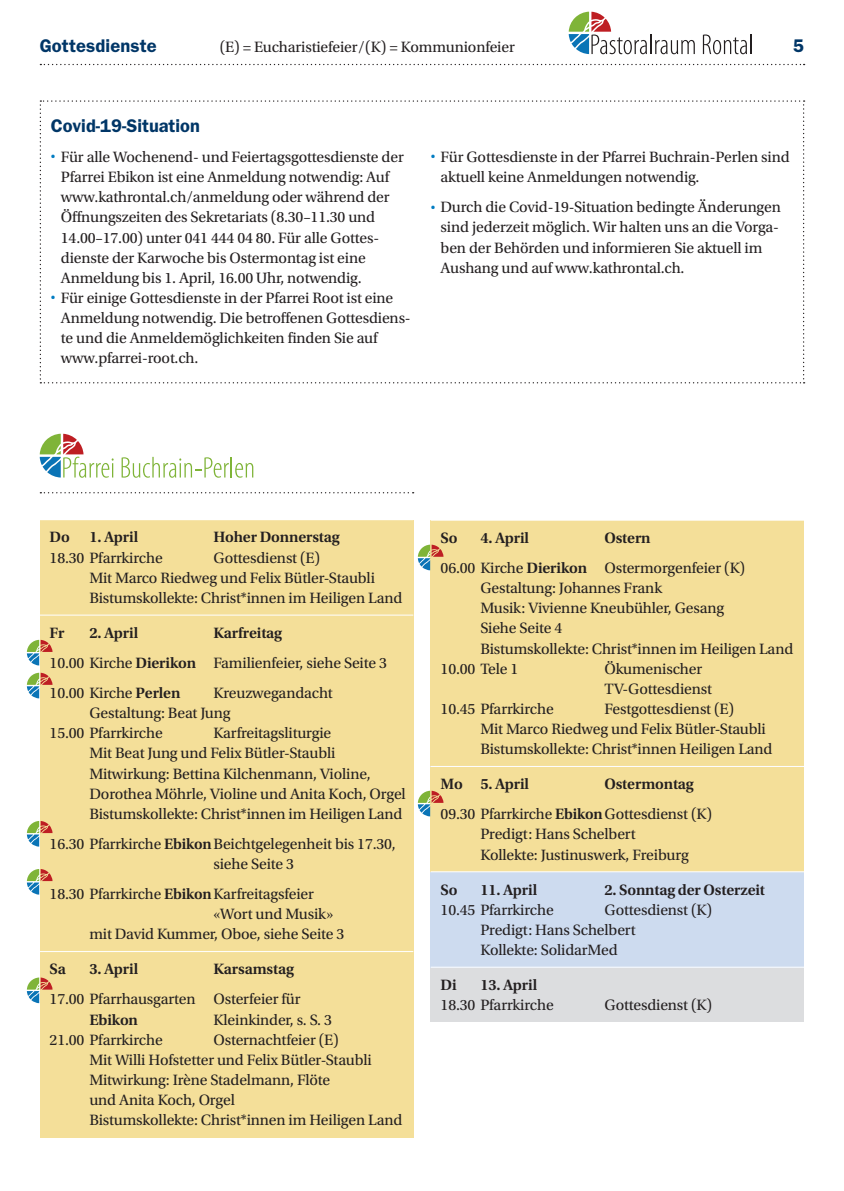
<style>
.page{position:relative;width:844px;height:1191px;background:#fff}
.page>*{position:absolute;margin:0;border:0;box-sizing:border-box;transform-origin:0 0}
.t1{font:600 18.38px "ITC Franklin Gothic Std";color:#003667}
.t2{font:15.75px/20.1px "Utopia Std";letter-spacing:-.01em;color:#231f20}
.t3{font:600 15.75px "Utopia Std";letter-spacing:-.01em;color:#231f20}
.s1{font-weight:600}
</style>
<div class="page">
<svg style="left:568px;top:12px;width:126px;height:42px"></svg>
<svg style="left:702px;top:34px;width:49px;height:20px"></svg>
<svg style="left:40px;top:64px;width:764px;height:1px"></svg>
<svg style="left:40px;top:434px;width:74px;height:44px"></svg>
<svg style="left:121px;top:457px;width:132px;height:21px"></svg>
<svg style="left:40px;top:492px;width:373px;height:1px"></svg>
<div style="left:40px;top:520px;width:373px;height:32px;background:#f4df99"></div>
<div style="left:40px;top:541px;width:373px;height:34px;background:#f4df99"></div>
<div style="left:40px;top:561px;width:373px;height:34px;background:#f4df99"></div>
<div style="left:40px;top:581px;width:373px;height:34px;background:#f4df99"></div>
<div style="left:40px;top:615px;width:373px;height:32px;background:#f4df99"></div>
<hr style="left:40px;top:614px;width:373px;height:1px;background:#fff">
<div style="left:40px;top:642px;width:373px;height:38px;background:#f4df99"></div>
<div style="left:40px;top:672px;width:373px;height:38px;background:#f4df99"></div>
<div style="left:40px;top:696px;width:373px;height:34px;background:#f4df99"></div>
<div style="left:40px;top:717px;width:373px;height:33px;background:#f4df99"></div>
<div style="left:40px;top:737px;width:373px;height:33px;background:#f4df99"></div>
<div style="left:40px;top:757px;width:373px;height:54px;background:#f4df99"></div>
<div style="left:40px;top:797px;width:373px;height:34px;background:#f4df99"></div>
<div style="left:40px;top:823px;width:373px;height:58px;background:#f4df99"></div>
<div style="left:40px;top:873px;width:373px;height:78px;background:#f4df99"></div>
<div style="left:40px;top:952px;width:373px;height:31px;background:#f4df99"></div>
<div style="left:40px;top:979px;width:373px;height:57px;background:#f4df99"></div>
<div style="left:40px;top:1023px;width:373px;height:33px;background:#f4df99"></div>
<div style="left:40px;top:1043px;width:373px;height:74px;background:#f4df99"></div>
<div style="left:40px;top:1103px;width:373px;height:34px;background:#f4df99"></div>
<div style="left:430px;top:521px;width:374px;height:501px;background:#dcdddf"></div>
<div style="left:430px;top:520px;width:374px;height:32px;background:#f4df99"></div>
<hr style="left:430px;top:520px;width:374px;height:1px;background:#fff">
<div style="left:430px;top:547px;width:374px;height:119px;background:#f4df99"></div>
<div style="left:430px;top:652px;width:374px;height:54px;background:#f4df99"></div>
<div style="left:430px;top:692px;width:374px;height:74px;background:#f4df99"></div>
<div style="left:430px;top:767px;width:374px;height:31px;background:#f4df99"></div>
<hr style="left:430px;top:766px;width:374px;height:1px;background:#fff">
<div style="left:430px;top:794px;width:374px;height:77px;background:#f4df99"></div>
<div style="left:430px;top:872px;width:374px;height:31px;background:#cddbef"></div>
<hr style="left:430px;top:871px;width:374px;height:1px;background:#fff">
<div style="left:430px;top:893px;width:374px;height:34px;background:#cddbef"></div>
<div style="left:430px;top:913px;width:374px;height:34px;background:#cddbef"></div>
<div style="left:430px;top:933px;width:374px;height:34px;background:#cddbef"></div>
<hr style="left:430px;top:966px;width:374px;height:1px;background:#fff">
<svg style="left:27px;top:640px;width:26px;height:25px"></svg>
<svg style="left:27px;top:672px;width:26px;height:26px"></svg>
<svg style="left:27px;top:821px;width:26px;height:25px"></svg>
<svg style="left:27px;top:869px;width:26px;height:25px"></svg>
<svg style="left:27px;top:977px;width:26px;height:26px"></svg>
<svg style="left:418px;top:544px;width:25px;height:26px"></svg>
<svg style="left:418px;top:790px;width:25px;height:26px"></svg>
<svg style="left:40px;top:100px;width:764px;height:283px"></svg>
<p class="t1" style="left:40px;top:35px;width:118px">Gottesdienste</p>
<p class="t2" style="left:220px;top:37px;width:296px">(E) = Eucharistiefeier/(K) = Kommunionfeier</p>
<p class="t1" style="left:793px;top:35px;width:13px">5</p>
<p class="t1" style="left:51px;top:115px;width:150px">Covid-19-Situation</p>
<p class="t2" style="left:61px;top:147px;width:344px;text-indent:-10px"><sup>•</sup> Für alle Wochenend- und Feiertagsgottesdienste der Pfarrei Ebikon ist eine Anmeldung notwendig: Auf www.kathrontal.ch/anmeldung oder während der Öffnungszeiten des Sekretariats (8.30–11.30 und 14.00–17.00) unter 041 444 04 80. Für alle Gottes&shy;dienste der Karwoche bis Ostermontag ist eine Anmeldung bis 1. April, 16.00 Uhr, notwendig.</p>
<p class="t2" style="left:61px;top:288px;width:351px;text-indent:-10px"><sup>•</sup> Für einige Gottesdienste in der Pfarrei Root ist eine Anmeldung notwendig. Die betroffenen Gottesdiens&shy;te und die Anmeldemöglichkeiten finden Sie auf www.pfarrei-root.ch.</p>
<p class="t2" style="left:440px;top:147px;width:350px;text-indent:-10px"><sup>•</sup> Für Gottesdienste in der Pfarrei Buchrain-Perlen sind aktuell keine Anmeldungen notwendig.</p>
<p class="t2" style="left:440px;top:197px;width:342px;text-indent:-10px"><sup>•</sup> Durch die Covid-19-Situation bedingte Änderungen sind jederzeit möglich. Wir halten uns an die Vorga&shy;ben der Behörden und informieren Sie aktuell im Aushang und auf www.kathrontal.ch.</p>
<p class="t3" style="left:50px;top:528px;width:90px">Do 1. April</p>
<p class="t3" style="left:213px;top:528px;width:128px">Hoher Donnerstag</p>
<p class="t2" style="left:50px;top:548px;width:115px">18.30 Pfarrkirche</p>
<p class="t2" style="left:89px;top:548px;width:314px;text-indent:124px">Gottesdienst (E)<br>Mit Marco Riedweg und Felix Bütler-Staubli<br>Bistumskollekte: Christ*innen im Heiligen Land</p>
<p class="t3" style="left:50px;top:624px;width:17px">Fr</p>
<p class="t3" style="left:89px;top:624px;width:50px">2. April</p>
<p class="t2" style="left:50px;top:618px;width:339px;line-height:30.1px;text-indent:164px"><span class="s1">Karfreitag<br></span>10.00 Kirche <span class="s1">Dierikon</span> Familienfeier, siehe Seite 3<br>10.00 Kirche <span class="s1">Perlen</span></p>
<p class="t2" style="left:213px;top:683px;width:121px">Kreuzwegandacht</p>
<p class="t2" style="left:89px;top:703px;width:143px">Gestaltung: Beat Jung</p>
<p class="t2" style="left:50px;top:723px;width:115px">15.00 Pfarrkirche</p>
<p class="t2" style="left:89px;top:723px;width:318px;text-indent:124px">Karfreitagsliturgie<br>Mit Beat Jung und Felix Bütler-Staubli Mitwirkung: Bettina Kilchenmann, Violine, Dorothea Möhrle, Violine und Anita Koch, Orgel Bistumskollekte: Christ*innen im Heiligen Land</p>
<p class="t2" style="left:213px;top:834px;width:184px;text-indent:-164px">16.30 Pfarrkirche <span class="s1">Ebikon</span>Beichtgelegenheit bis 17.30, siehe Seite 3</p>
<p class="t2" style="left:50px;top:884px;width:266px">18.30 Pfarrkirche <span class="s1">Ebikon</span>Karfreitagsfeier</p>
<p class="t2" style="left:213px;top:904px;width:121px">«Wort und Musik»</p>
<p class="t2" style="left:89px;top:924px;width:256px">mit David Kummer, Oboe, siehe Seite 3</p>
<p class="t3" style="left:50px;top:960px;width:18px">Sa</p>
<p class="t3" style="left:89px;top:960px;width:50px">3. April</p>
<p class="t3" style="left:213px;top:960px;width:82px">Karsamstag</p>
<p class="t2" style="left:50px;top:989px;width:252px">17.00 Pfarrhausgarten Osterfeier für</p>
<p class="t3" style="left:89px;top:1010px;width:50px">Ebikon</p>
<p class="t2" style="left:213px;top:1009px;width:120px">Kleinkinder, s. S. 3</p>
<p class="t2" style="left:50px;top:1029px;width:115px">21.00 Pfarrkirche</p>
<p class="t2" style="left:89px;top:1029px;width:314px;text-indent:124px">Osternachtfeier (E)<br>Mit Willi Hofstetter und Felix Bütler-Staubli Mitwirkung: Irène Stadelmann, Flöte<br>und Anita Koch, Orgel<br>Bistumskollekte: Christ*innen im Heiligen Land</p>
<p class="t3" style="left:440px;top:529px;width:19px">So</p>
<p class="t3" style="left:480px;top:529px;width:50px">4. April</p>
<p class="t2" style="left:440px;top:523px;width:306px;line-height:30.1px;text-indent:164px"><span class="s1">Ostern<br></span>06.00 Kirche <span class="s1">Dierikon</span> Ostermorgenfeier (K)</p>
<p class="t2" style="left:480px;top:578px;width:183px">Gestaltung: Johannes Frank</p>
<p class="t2" style="left:480px;top:598px;width:245px">Musik: Vivienne Kneubühler, Gesang</p>
<p class="t2" style="left:480px;top:618px;width:84px">Siehe Seite 4</p>
<p class="t2" style="left:480px;top:638px;width:314px">Bistumskollekte: Christ*innen im Heiligen Land</p>
<p class="t2" style="left:440px;top:659px;width:79px">10.00 Tele 1</p>
<p class="t2" style="left:604px;top:659px;width:109px">Ökumenischer<br>TV-Gottesdienst</p>
<p class="t2" style="left:440px;top:699px;width:115px">10.45 Pfarrkirche</p>
<p class="t2" style="left:480px;top:699px;width:293px;text-indent:124px">Festgottesdienst (E)<br>Mit Marco Riedweg und Felix Bütler-Staubli<br>Bistumskollekte: Christ*innen Heiligen Land</p>
<p class="t3" style="left:440px;top:775px;width:90px">Mo 5. April</p>
<p class="t2" style="left:440px;top:769px;width:273px;line-height:29.9px;text-indent:164px"><span class="s1">Ostermontag<br></span>09.30 Pfarrkirche <span class="s1">Ebikon</span>Gottesdienst (K)</p>
<p class="t2" style="left:480px;top:824px;width:210px">Predigt: Hans Schelbert<br>Kollekte: Justinuswerk, Freiburg</p>
<p class="t3" style="left:440px;top:880px;width:19px">So</p>
<p class="t3" style="left:480px;top:880px;width:58px">11. April</p>
<p class="t3" style="left:604px;top:880px;width:162px">2. Sonntag der Osterzeit</p>
<p class="t2" style="left:440px;top:899px;width:115px">10.45 Pfarrkirche</p>
<p class="t2" style="left:480px;top:899px;width:233px;text-indent:124px">Gottesdienst (K)<br>Predigt: Hans Schelbert<br>Kollekte: SolidarMed</p>
<p class="t3" style="left:440px;top:976px;width:18px">Di</p>
<p class="t3" style="left:480px;top:976px;width:58px">13. April</p>
<p class="t2" style="left:440px;top:995px;width:115px">18.30 Pfarrkirche</p>
<p class="t2" style="left:604px;top:995px;width:109px">Gottesdienst (K)</p>
</div>
